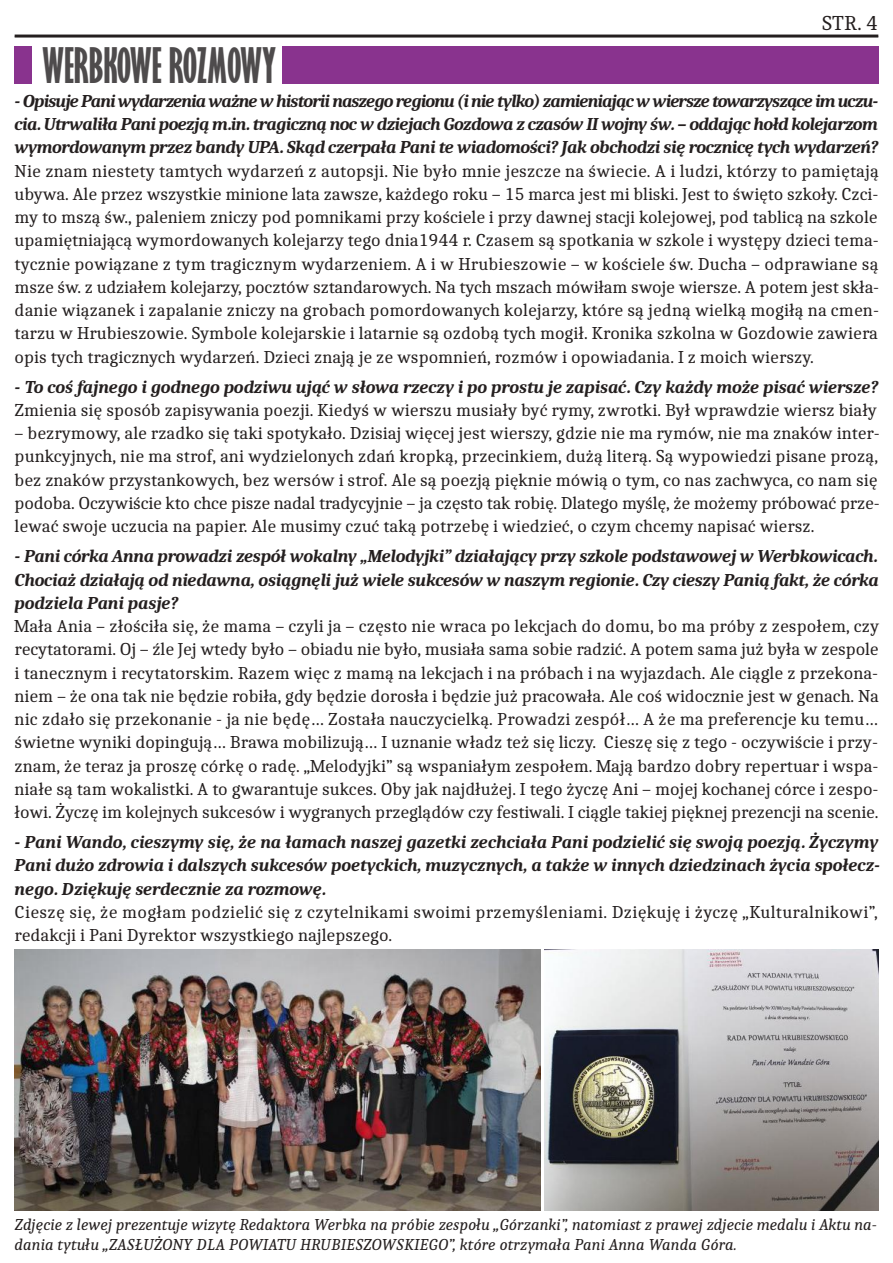
<style>
.page{position:relative;width:893px;height:1263px;background:#fff}
.page>*{position:absolute;margin:0;border:0;box-sizing:border-box;transform-origin:0 0}
.t1{font:700 extra-condensed 45px "Gill Sans";color:#4e4b4c}
.t2{font:21px "Caladea";color:#241f1f}
.t3{font:18px/23.2px "Caladea";color:#241f1f;text-align:justify}
.t4{font:italic 700 18px/23.2px "Caladea";letter-spacing:-.005em;color:#241f1f;text-align:justify}
.t5{font:18px/23.2px "Caladea";letter-spacing:.02em;color:#241f1f}
.t6{font:italic 16.5px/19.5px "Caladea";letter-spacing:-.005em;color:#241f1f}
</style>
<div class="page">
<hr style="left:15px;top:35px;width:863px;height:3px;background:#241f1f">
<div style="left:15px;top:46px;width:17px;height:38px;background:#89338e"></div>
<div style="left:282px;top:46px;width:596px;height:38px;background:#89338e"></div>
<img style="left:15px;top:949px;width:525px;height:261px">
<img style="left:545px;top:949px;width:333px;height:261px">
<p class="t2" style="left:822px;top:10px;width:58px">STR. 4</p>
<h1 class="t1" style="left:42px;top:38px;width:236px">WERBKOWE ROZMOWY</h1>
<p class="t4" style="left:15px;top:89px;width:865px">- Opisuje Pani wydarzenia ważne w historii naszego regionu (i nie tylko) zamieniając w wiersze towarzyszące im uczu&shy;cia. Utrwaliła Pani poezją m.in. tragiczną noc w dziejach Gozdowa z czasów II wojny św. – oddając hołd kolejarzom wymordowanym przez bandy UPA. Skąd czerpała Pani te wiadomości? Jak obchodzi się rocznicę tych wydarzeń?</p>
<p class="t3" style="left:15px;top:159px;width:866px">Nie znam niestety tamtych wydarzeń z autopsji. Nie było mnie jeszcze na świecie. A i ludzi, którzy to pamiętają ubywa. Ale przez wszystkie minione lata zawsze, każdego roku – 15 marca jest mi bliski. Jest to święto szkoły. Czci&shy;my to mszą św., paleniem zniczy pod pomnikami przy kościele i przy dawnej stacji kolejowej, pod tablicą na szkole upamiętniającą wymordowanych kolejarzy tego dnia1944 r. Czasem są spotkania w szkole i występy dzieci tema&shy;tycznie powiązane z tym tragicznym wydarzeniem. A i w Hrubieszowie – w kościele św. Ducha – odprawiane są msze św. z udziałem kolejarzy, pocztów sztandarowych. Na tych mszach mówiłam swoje wiersze. A potem jest skła&shy;danie wiązanek i zapalanie zniczy na grobach pomordowanych kolejarzy, które są jedną wielką mogiłą na cmen&shy;tarzu w Hrubieszowie. Symbole kolejarskie i latarnie są ozdobą tych mogił. Kronika szkolna w Gozdowie zawiera opis tych tragicznych wydarzeń. Dzieci znają je ze wspomnień, rozmów i opowiadania. I z moich wierszy.</p>
<p class="t4" style="left:15px;top:374px;width:865px">- To coś fajnego i godnego podziwu ująć w słowa rzeczy i po prostu je zapisać. Czy każdy może pisać wiersze?</p>
<p class="t3" style="left:15px;top:398px;width:864px">Zmienia się sposób zapisywania poezji. Kiedyś w wierszu musiały być rymy, zwrotki. Był wprawdzie wiersz biały</p>
<p class="t3" style="left:15px;top:421px;width:867px;text-align:left">– bezrymowy, ale rzadko się taki spotykało. Dzisiaj więcej jest wierszy, gdzie nie ma rymów, nie ma znaków inter&shy;punkcyjnych, nie ma strof, ani wydzielonych zdań kropką, przecinkiem, dużą literą. Są wypowiedzi pisane prozą, bez znaków przystankowych, bez wersów i strof. Ale są poezją pięknie mówią o tym, co nas zachwyca, co nam się podoba. Oczywiście kto chce pisze nadal tradycyjnie – ja często tak robię. Dlatego myślę, że możemy próbować prze&shy;lewać swoje uczucia na papier. Ale musimy czuć taką potrzebę i wiedzieć, o czym chcemy napisać wiersz.</p>
<p class="t4" style="left:15px;top:544px;width:866px">- Pani córka Anna prowadzi zespół wokalny „Melodyjki” działający przy szkole podstawowej w Werbkowicach.<br>Chociaż działają od niedawna, osiągnęli już wiele sukcesów w naszym regionie. Czy cieszy Panią fakt, że córka podziela Pani pasje?</p>
<p class="t3" style="left:15px;top:614px;width:866px">Mała Ania – złościła się, że mama – czyli ja – często nie wraca po lekcjach do domu, bo ma próby z zespołem, czy recytatorami. Oj – źle Jej wtedy było – obiadu nie było, musiała sama sobie radzić. A potem sama już była w zespole i tanecznym i recytatorskim. Razem więc z mamą na lekcjach i na próbach i na wyjazdach. Ale ciągle z przekona&shy;niem – że ona tak nie będzie robiła, gdy będzie dorosła i będzie już pracowała. Ale coś widocznie jest w genach. Na nic zdało się przekonanie - ja nie będę… Została nauczycielką. Prowadzi zespół… A że ma preferencje ku temu… świetne wyniki dopingują… Brawa mobilizują… I uznanie władz też się liczy. Cieszę się z tego - oczywiście i przy&shy;znam, że teraz ja proszę córkę o radę. „Melodyjki” są wspaniałym zespołem. Mają bardzo dobry repertuar i wspa&shy;niałe są tam wokalistki. A to gwarantuje sukces. Oby jak najdłużej. I tego życzę Ani – mojej kochanej córce i zespo&shy;łowi. Życzę im kolejnych sukcesów i wygranych przeglądów czy festiwali. I ciągle takiej pięknej prezencji na scenie.</p>
<p class="t4" style="left:15px;top:830px;width:867px">- Pani Wando, cieszymy się, że na łamach naszej gazetki zechciała Pani podzielić się swoją poezją. Życzymy Pani dużo zdrowia i dalszych sukcesów poetyckich, muzycznych, a także w innych dziedzinach życia społecz&shy;nego. Dziękuję serdecznie za rozmowę.</p>
<p class="t5" style="left:15px;top:900px;width:865px">Cieszę się, że mogłam podzielić się z czytelnikami swoimi przemyśleniami. Dziękuję i życzę „Kulturalnikowi”, redakcji i Pani Dyrektor wszystkiego najlepszego.</p>
<p class="t6" style="left:15px;top:1214px;width:864px">Zdjęcie z lewej prezentuje wizytę Redaktora Werbka na próbie zespołu „Górzanki”, natomiast z prawej zdjecie medalu i Aktu na&shy;dania tytułu „ZASŁUŻONY DLA POWIATU HRUBIESZOWSKIEGO”, które otrzymała Pani Anna Wanda Góra.</p>
</div>
